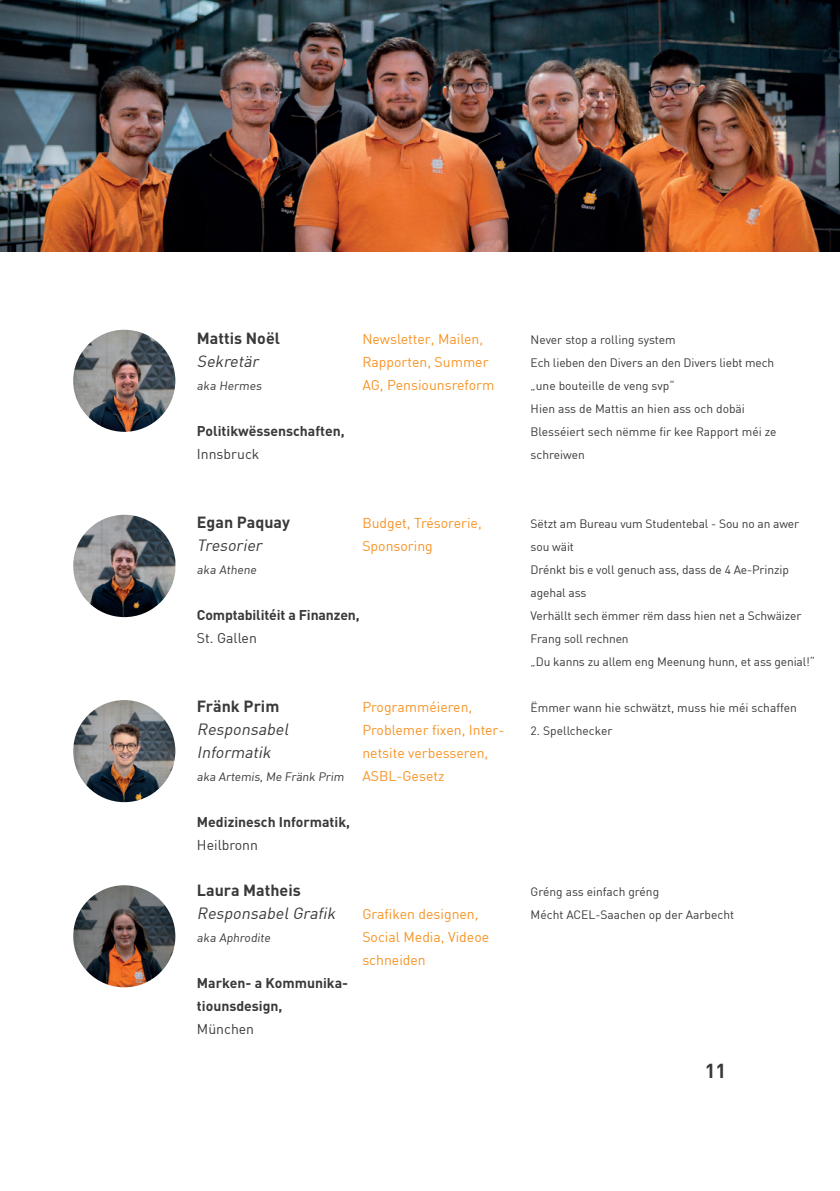
<style>
.page{position:relative;width:840px;height:1191px;background:#fff}
.page>*{position:absolute;margin:0;border:0;box-sizing:border-box;transform-origin:0 0}
.t1{font:700 20px "DIN";color:#393939}
.t2{font:italic 16px/23px "DIN";color:#393939}
.t3{font:700 16px "DIN";color:#393939}
.t4{font:14px/23px "DIN";color:#f79324}
.t5{font:700 14px/23px "DIN";color:#393939}
.t6{font:14px "DIN";color:#393939}
.t7{font:12px/23px "DIN";letter-spacing:-.01em;color:#393939}
</style>
<div class="page">
<img style="left:0;top:0;width:839px;height:251px">
<img style="left:73px;top:330px;width:102px;height:102px;border-radius:51px">
<img style="left:73px;top:885px;width:102px;height:102px;border-radius:51px">
<img style="left:73px;top:515px;width:102px;height:102px">
<img style="left:73px;top:700px;width:102px;height:102px;border-radius:51px">
<h2 class="t3" style="left:197px;top:327px;width:84px">Mattis Noël</h2>
<h2 class="t2" style="left:197px;top:349px;width:67px">Sekretär</h2>
<p class="t7" style="left:197px;top:373px;width:68px">aka Hermes</p>
<p class="t5" style="left:197px;top:418px;width:149px">Politikwëssenschaften,</p>
<p class="t6" style="left:197px;top:445px;width:64px">Innsbruck</p>
<p class="t4" style="left:362px;top:327px;width:133px">Newsletter, Mailen,<br>Rapporten, Summer<br>AG, Pensiounsreform</p>
<h2 class="t3" style="left:197px;top:511px;width:95px">Egan Paquay</h2>
<h2 class="t2" style="left:197px;top:533px;width:70px">Tresorier</h2>
<p class="t7" style="left:197px;top:557px;width:63px">aka Athene</p>
<p class="t5" style="left:197px;top:602px;width:164px">Comptabilitéit a Finanzen,</p>
<p class="t6" style="left:197px;top:629px;width:61px">St. Gallen</p>
<p class="t4" style="left:362px;top:511px;width:121px">Budget, Trésorerie,<br>Sponsoring</p>
<h2 class="t3" style="left:197px;top:695px;width:84px">Fränk Prim</h2>
<h2 class="t2" style="left:197px;top:717px;width:96px">Responsabel<br>Informatik</h2>
<p class="t7" style="left:197px;top:764px;width:150px">aka Artemis, Me Fränk Prim</p>
<p class="t5" style="left:197px;top:809px;width:154px">Medizinesch Informatik,</p>
<p class="t6" style="left:197px;top:836px;width:63px">Heilbronn</p>
<h2 class="t3" style="left:197px;top:879px;width:105px">Laura Matheis</h2>
<h2 class="t2" style="left:197px;top:901px;width:143px">ResponsabelGrafik</h2>
<p class="t7" style="left:197px;top:925px;width:77px">aka Aphrodite</p>
<p class="t5" style="left:197px;top:970px;width:153px">Marken- a Kommunika&shy;tiounsdesign,</p>
<p class="t6" style="left:197px;top:1020px;width:59px">München</p>
<p class="t4" style="left:362px;top:695px;width:144px">Programméieren,<br>Problemer fixen, Inter&shy;netsite verbesseren,<br>ASBL-Gesetz</p>
<p class="t4" style="left:362px;top:902px;width:128px">Grafiken designen,<br>Social Media, Videoe schneiden</p>
<p class="t7" style="left:530px;top:327px;width:247px">Never stop a rolling system<br>Ech lieben den Divers an den Divers liebt mech „une bouteille de veng svp“<br>Hien ass de Mattis an hien ass och dobäi<br>Blesséiert sech nëmme fir kee Rapport méi ze schreiwen</p>
<p class="t7" style="left:530px;top:511px;width:286px">Sëtzt am Bureau vum Studentebal - Sou no an awer sou wäit<br>Drénkt bis e voll genuch ass, dass de 4 Ae-Prinzip agehal ass<br>Verhällt sech ëmmer rëm dass hien net a Schwäizer Frang soll rechnen<br>„Du kanns zu allem eng Meenung hunn, et ass genial!“</p>
<p class="t7" style="left:530px;top:695px;width:267px">Ëmmer wann hie schwätzt, muss hie méi schaffen</p>
<p class="t7" style="left:530px;top:718px;width:83px">2. Spellchecker</p>
<p class="t7" style="left:530px;top:879px;width:205px">Gréng ass einfach gréng<br>Mécht ACEL-Saachen op der Aarbecht</p>
<h1 class="t1" style="left:704px;top:1057px;width:23px">11</h1>
</div>
